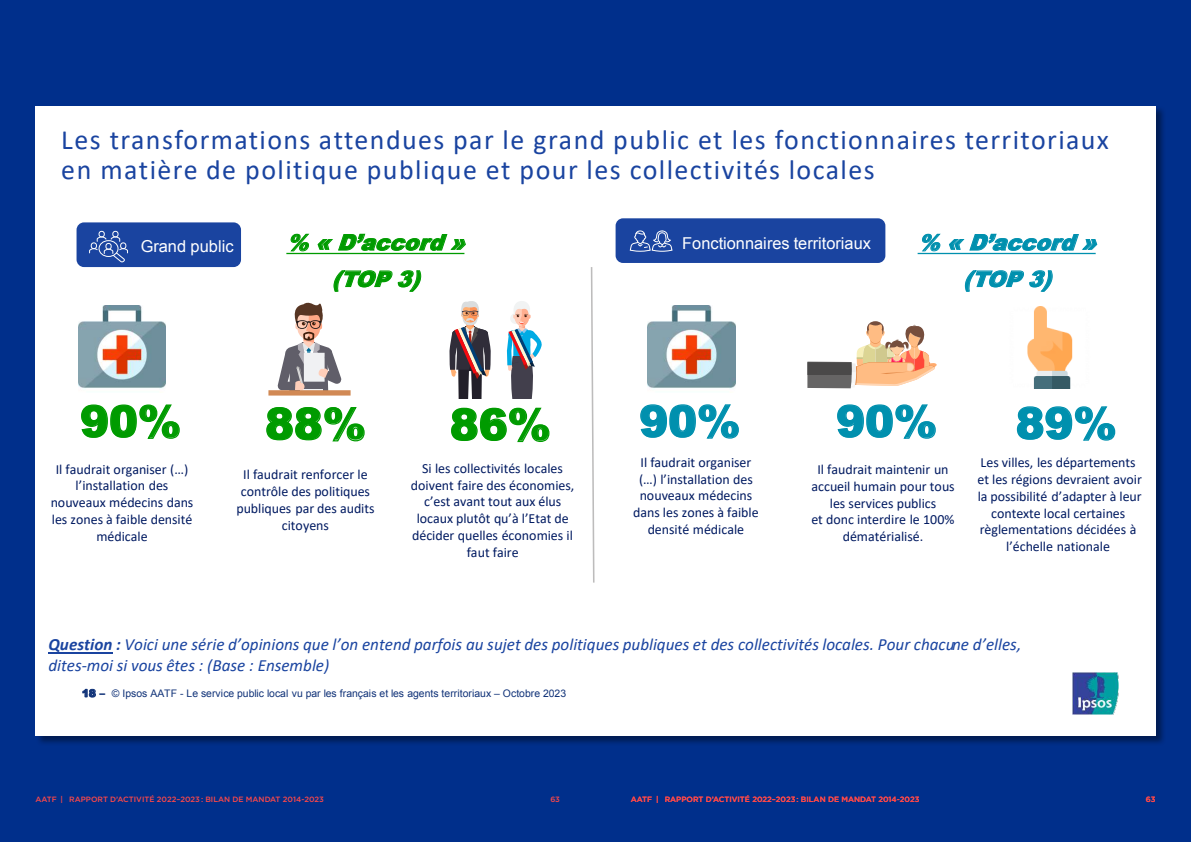
<style>
.page{position:relative;width:1191px;height:842px;background:#fff}
.page>*{position:absolute;margin:0;border:0;box-sizing:border-box;transform-origin:0 0}
.t1{font:900 43.4px "Arial";color:#009b00}
.t2{font:900 43.4px "Arial";color:#0090ae}
.t3{font:900 43.3px "Arial";color:#0090ae}
.t4{font:900 43.3px "Arial";color:#009b00}
.t5{font:27.9px/30.1px "Calibri";letter-spacing:.05em;color:#1a44a0}
.t6{font:italic 900 21.8px "Arial";color:#009b00}
.t7{font:italic 900 21.8px/36.5px "Arial";color:#0090ae;text-align:center}
.t8{font:italic 17.1px/20.5px "Calibri";color:#1a44a0}
.t9{font:16.4px "Arial";color:#fff}
.t10{font:14px "Calibri";letter-spacing:-.005em;color:#001a61}
.t11{font:13.9px/16.7px "Calibri";color:#001a61;text-align:center}
.t12{font:10.4px "Arial";color:#103278}
.t13{font:900 10.4px "Arial";color:#103278}
.t14{font:500 7.7px "Gotham";color:#ff4848}
.s1{font-weight:700}
</style>
<div class="page">
<div style="left:0;top:0;width:595px;height:842px;background:#002f8b"></div>
<div style="left:595px;top:0;width:596px;height:842px;background:#002f8b"></div>
<div style="left:35px;top:106px;width:1131px;height:640px;background:#000;opacity:.4"></div>
<div style="left:37px;top:107px;width:1116px;height:628px;background:#fff"></div>
<img style="left:1072px;top:672px;width:46px;height:42px">
<svg style="left:449px;top:301px;width:42px;height:98px"></svg>
<svg style="left:507px;top:301px;width:35px;height:98px"></svg>
<svg style="left:590px;top:267px;width:5px;height:316px"></svg>
<div style="left:77px;top:222px;width:164px;height:45px;background:#1a44a0;border-radius:7px"></div>
<div style="left:99px;top:240px;width:19px;height:17px;border:1px solid #fff;border-radius:50%"></div>
<div style="left:106px;top:243px;width:6px;height:7px;border:1px solid #fff;border-radius:3px"></div>
<svg style="left:96px;top:231px;width:24px;height:11px"></svg>
<div style="left:120px;top:242px;width:6px;height:7px;border:1px solid #fff;border-radius:3px"></div>
<div style="left:91px;top:242px;width:6px;height:7px;border:1px solid #fff;border-radius:3px"></div>
<svg style="left:89px;top:248px;width:39px;height:15px"></svg>
<div style="left:615px;top:218px;width:270px;height:45px;background:#1a44a0;border-radius:7px"></div>
<svg style="left:629px;top:230px;width:44px;height:22px"></svg>
<svg style="left:286px;top:253px;width:178px;height:1px"></svg>
<svg style="left:917px;top:253px;width:178px;height:1px"></svg>
<hr style="left:48px;top:652px;width:65px;height:1px;background:#1a44a0">
<img style="left:78px;top:305px;width:88px;height:84px">
<img style="left:647px;top:305px;width:88px;height:84px">
<svg style="left:277px;top:303px;width:64px;height:87px"></svg>
<div style="left:268px;top:390px;width:82px;height:6px;background:#d18954"></div>
<svg style="left:807px;top:321px;width:129px;height:67px"></svg>
<img style="left:1027px;top:306px;width:46px;height:83px">
<h3 class="t5" style="left:61px;top:124px;width:1049px">Les transformations attendues par le grand public et les fonctionnaires territoriaux en matière de politique publique et pour les collectivités locales</h3>
<p class="t9" style="left:141px;top:235px;width:94px">Grand public</p>
<h3 class="t6" style="left:286px;top:226px;width:190px">% « D’accord »</h3>
<p class="t9" style="left:682px;top:232px;width:190px">Fonctionnaires territoriaux</p>
<h3 class="t6" style="left:332px;top:263px;width:99px">(TOP3)</h3>
<h3 class="t7" style="left:917px;top:223px;width:190px">% « D’accord » (TOP3)</h3>
<h1 class="t1" style="left:80px;top:390px;width:103px">90%</h1>
<h2 class="t3" style="left:639px;top:390px;width:102px">90%</h2>
<h1 class="t2" style="left:836px;top:390px;width:103px">90%</h1>
<p class="t11" style="left:51px;top:460px;width:144px">Il faudrait organiser (…) l’installation des nouveaux médecins dans les zones à faible densité médicale</p>
<p class="t11" style="left:817px;top:461px;width:133px">Il faudrait maintenir un</p>
<h2 class="t4" style="left:265px;top:392px;width:102px">88%</h2>
<h2 class="t4" style="left:450px;top:393px;width:102px">86%</h2>
<h2 class="t3" style="left:1015px;top:392px;width:102px">89%</h2>
<p class="t11" style="left:977px;top:454px;width:166px;text-align:left">Les villes, les départements et les régions devraient avoir la possibilité d’adapter à leur</p>
<p class="t10" style="left:991px;top:503px;width:136px">contexte local certaines</p>
<p class="t11" style="left:979px;top:521px;width:158px">règlementations décidées à l’échelle nationale</p>
<p class="t11" style="left:633px;top:454px;width:127px">Il faudrait organiser (…) l’installation des nouveaux médecins dans les zones à faible densité médicale</p>
<p class="t11" style="left:411px;top:459px;width:165px">Si les collectivités locales doivent faire des économies, c’est avant tout aux élus locaux plutôt qu’à l’Etat de</p>
<p class="t10" style="left:412px;top:525px;width:162px">décider quelles économies il</p>
<p class="t11" style="left:467px;top:543px;width:53px">faut faire</p>
<p class="t11" style="left:236px;top:466px;width:140px">Il faudrait renforcer le contrôle des politiques publiques par des audits citoyens</p>
<p class="t10" style="left:811px;top:476px;width:145px">accueil humain pour tous</p>
<p class="t11" style="left:811px;top:494px;width:144px">les services publics<br>et donc interdire le 100% dématérialisé.</p>
<p class="t8" style="left:48px;top:634px;width:974px"><span class="s1">Question :</span> Voici une série d’opinions que l’on entend parfois au sujet des politiques publiques et des collectivités locales. Pour chacune d’elles, dites-moi si vous êtes : (Base : Ensemble)</p>
<p class="t13" style="left:82px;top:686px;width:25px">18 <span class="s1">‒</span></p>
<p class="t12" style="left:112px;top:687px;width:456px">© Ipsos AATF - Le service public local vu par les français et les agents territoriaux – Octobre 2023</p>
<p class="t14" style="left:35px;top:794px;width:290px">AATF | RAPPORT D’ACTIVITÉ 2022–2023 : BILAN DE MANDAT 2014-2023</p>
<p class="t14" style="left:550px;top:794px;width:11px">63</p>
<p class="t14" style="left:631px;top:794px;width:290px">AATF | RAPPORT D’ACTIVITÉ 2022–2023 : BILAN DE MANDAT 2014-2023</p>
<p class="t14" style="left:1145px;top:794px;width:11px">63</p>
</div>
